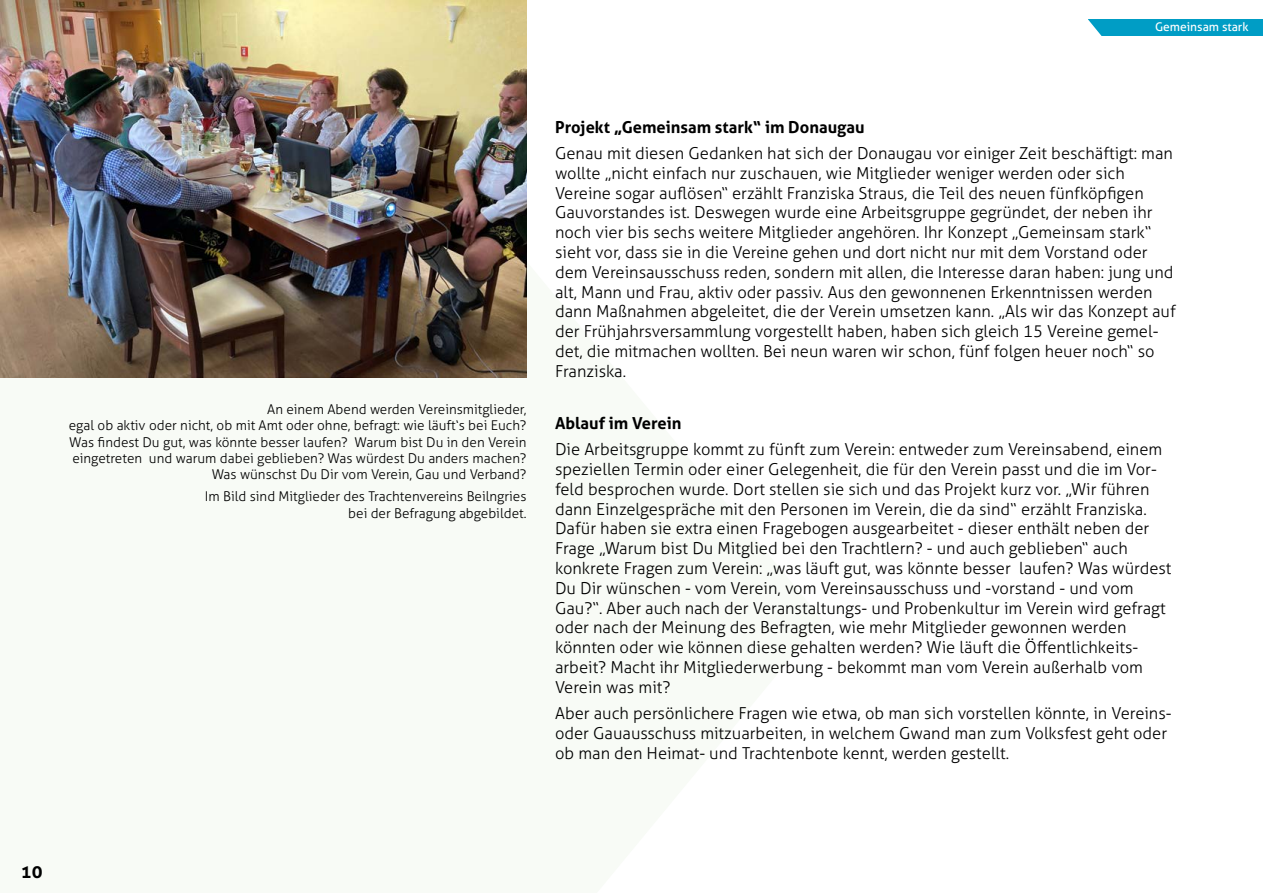
<style>
.page{position:relative;width:1263px;height:893px;background:#fff}
.page>*{position:absolute;margin:0;border:0;box-sizing:border-box;transform-origin:0 0}
.t1{font:700 18px "Aller";color:#000}
.t2{font:300 16.5px/19.8px "Aller";color:#000}
.t3{font:700 16.5px "Aller";color:#000}
.t4{font:300 13.5px/16.2px "Aller";color:#000;text-align:right}
.t5{font:12px "Aller";color:#fff}
</style>
<div class="page">
<div style="left:1088px;top:19px;width:175px;height:17px;background:#009dc5"></div>
<svg style="left:1088px;top:19px;width:13px;height:17px"></svg>
<img style="left:0;top:0;width:526px;height:377px">
<p class="t5" style="left:1155px;top:19px;width:95px">Gemeinsam stark</p>
<p class="t4" style="left:69px;top:401px;width:459px">An einem Abend werden Vereinsmitglieder,<br>egal ob aktiv oder nicht, ob mit Amt oder ohne, befragt: wie läuft‘s bei Euch?<br>Was findest Du gut, was könnte besser laufen? Warum bist Du in den Verein eingetreten und warum dabei geblieben? Was würdest Du anders machen?<br>Was wünschst Du Dir vom Verein, Gau und Verband?</p>
<p class="t4" style="left:205px;top:488px;width:323px">Im Bild sind Mitglieder des Trachtenvereins Beilngries bei der Befragung abgebildet.</p>
<p class="t3" style="left:555px;top:117px;width:311px">Projekt „Gemeinsam stark“ im Donaugau</p>
<p class="t2" style="left:555px;top:143px;width:622px">Genau mit diesen Gedanken hat sich der Donaugau vor einiger Zeit beschäftigt: man wollte „nicht einfach nur zuschauen, wie Mitglieder weniger werden oder sich Vereine sogar auflösen“ erzählt Franziska Straus, die Teil des neuen fünfköpfigen Gauvorstandes ist. Deswegen wurde eine Arbeitsgruppe gegründet, der neben ihr noch vier bis sechs weitere Mitglieder angehören. Ihr Konzept „Gemeinsam stark“ sieht vor, dass sie in die Vereine gehen und dort nicht nur mit dem Vorstand oder dem Vereinsausschuss reden, sondern mit allen, die Interesse daran haben: jung und alt, Mann und Frau, aktiv oder passiv. Aus den gewonnenen Erkenntnissen werden dann Maßnahmen abgeleitet, die der Verein umsetzen kann. „Als wir das Konzept auf der Frühjahrsversammlung vorgestellt haben, haben sich gleich 15 Vereine gemel&shy;det, die mitmachen wollten. Bei neun waren wir schon, fünf folgen heuer noch“ so Franziska.</p>
<p class="t3" style="left:555px;top:413px;width:128px">Ablauf im Verein</p>
<p class="t2" style="left:555px;top:439px;width:618px">Die Arbeitsgruppe kommt zu fünft zum Verein: entweder zum Vereinsabend, einem speziellen Termin oder einer Gelegenheit, die für den Verein passt und die im Vor&shy;feld besprochen wurde. Dort stellen sie sich und das Projekt kurz vor. „Wir führen dann Einzelgespräche mit den Personen im Verein, die da sind“ erzählt Franziska.<br>Dafür haben sie extra einen Fragebogen ausgearbeitet - dieser enthält neben der Frage „Warum bist Du Mitglied bei den Trachtlern? - und auch geblieben“ auch konkrete Fragen zum Verein: „was läuft gut, was könnte besser laufen? Was würdest Du Dir wünschen - vom Verein, vom Vereinsausschuss und -vorstand - und vom Gau?“. Aber auch nach der Veranstaltungs- und Probenkultur im Verein wird gefragt oder nach der Meinung des Befragten, wie mehr Mitglieder gewonnen werden könnten oder wie können diese gehalten werden? Wie läuft die Öffentlichkeits&shy;arbeit? Macht ihr Mitgliederwerbung - bekommt man vom Verein außerhalb vom Verein was mit?</p>
<p class="t2" style="left:555px;top:703px;width:618px">Aber auch persönlichere Fragen wie etwa, ob man sich vorstellen könnte, in Vereins&shy;oder Gauausschuss mitzuarbeiten, in welchem Gwand man zum Volksfest geht oder ob man den Heimat- und Trachtenbote kennt, werden gestellt.</p>
<p class="t1" style="left:21px;top:860px;width:23px">10</p>
</div>
